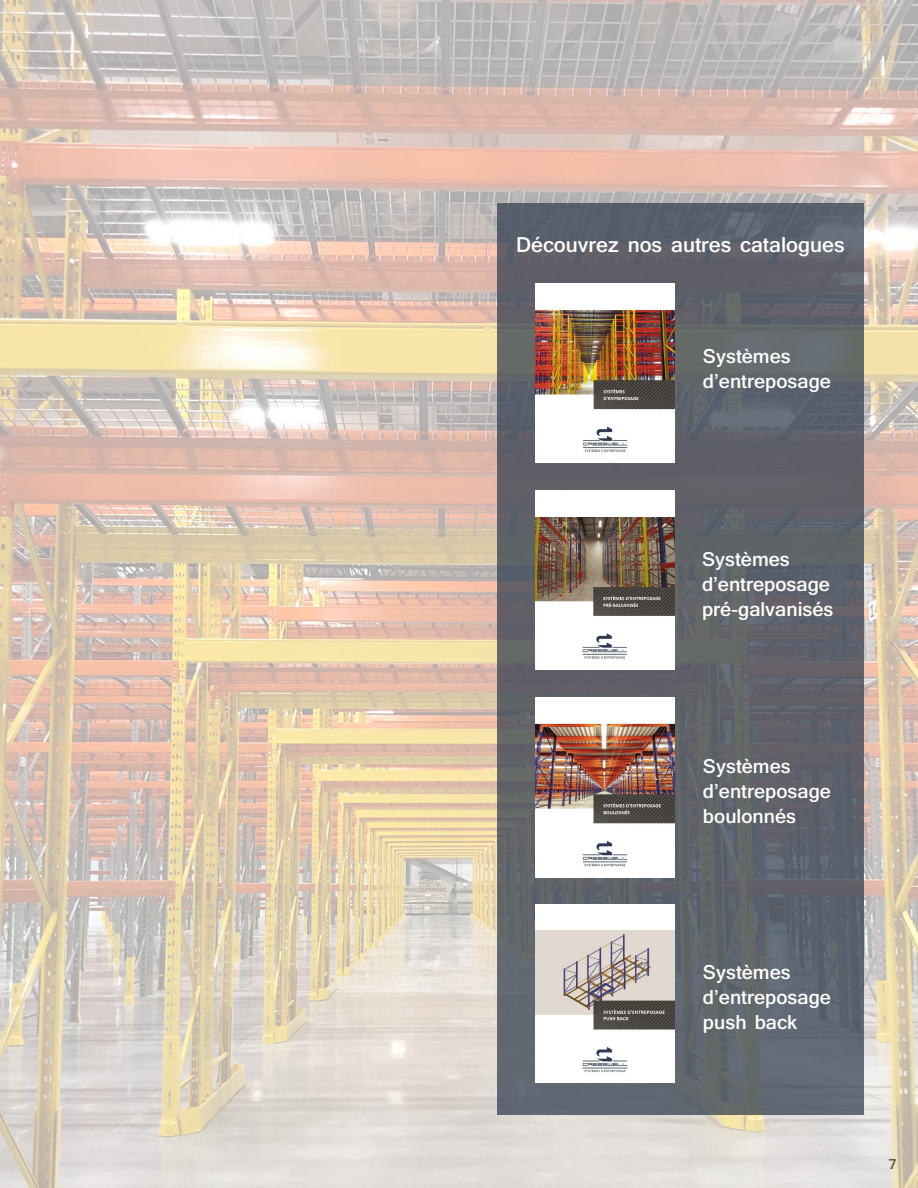
<style>
.page{position:relative;width:918px;height:1188px;background:#fff}
.page>*{position:absolute;margin:0;border:0;box-sizing:border-box;transform-origin:0 0}
.t1{font:700 22.5px "Shruti";color:#fff}
.t2{font:700 21px "Shruti";color:#fff}
.t3{font:700 15px "Shruti";color:#231f20}
</style>
<div class="page">
<img style="left:0;top:0;width:918px;height:1188px">
<svg style="left:498px;top:203px;width:366px;height:911px;background:#60646c"></svg>
<img style="left:536px;top:491px;width:138px;height:179px">
<img style="left:536px;top:698px;width:138px;height:179px">
<img style="left:536px;top:284px;width:139px;height:179px">
<img style="left:536px;top:905px;width:138px;height:178px">
<p class="t1" style="left:516px;top:231px;width:330px">Découvrez nos autres catalogues</p>
<p class="t2" style="left:703px;top:344px;width:89px">Systèmes</p>
<p class="t2" style="left:703px;top:369px;width:130px">d’entreposage</p>
<p class="t2" style="left:702px;top:546px;width:89px">Systèmes</p>
<p class="t2" style="left:702px;top:571px;width:130px">d’entreposage</p>
<p class="t2" style="left:702px;top:597px;width:133px">pré-galvanisés</p>
<p class="t2" style="left:703px;top:753px;width:89px">Systèmes</p>
<p class="t2" style="left:703px;top:778px;width:130px">d’entreposage</p>
<p class="t2" style="left:703px;top:803px;width:95px">boulonnés</p>
<p class="t2" style="left:703px;top:959px;width:89px">Systèmes</p>
<p class="t2" style="left:703px;top:984px;width:130px">d’entreposage</p>
<p class="t2" style="left:703px;top:1009px;width:96px">push back</p>
<p class="t3" style="left:888px;top:1155px;width:9px">7</p>
</div>
